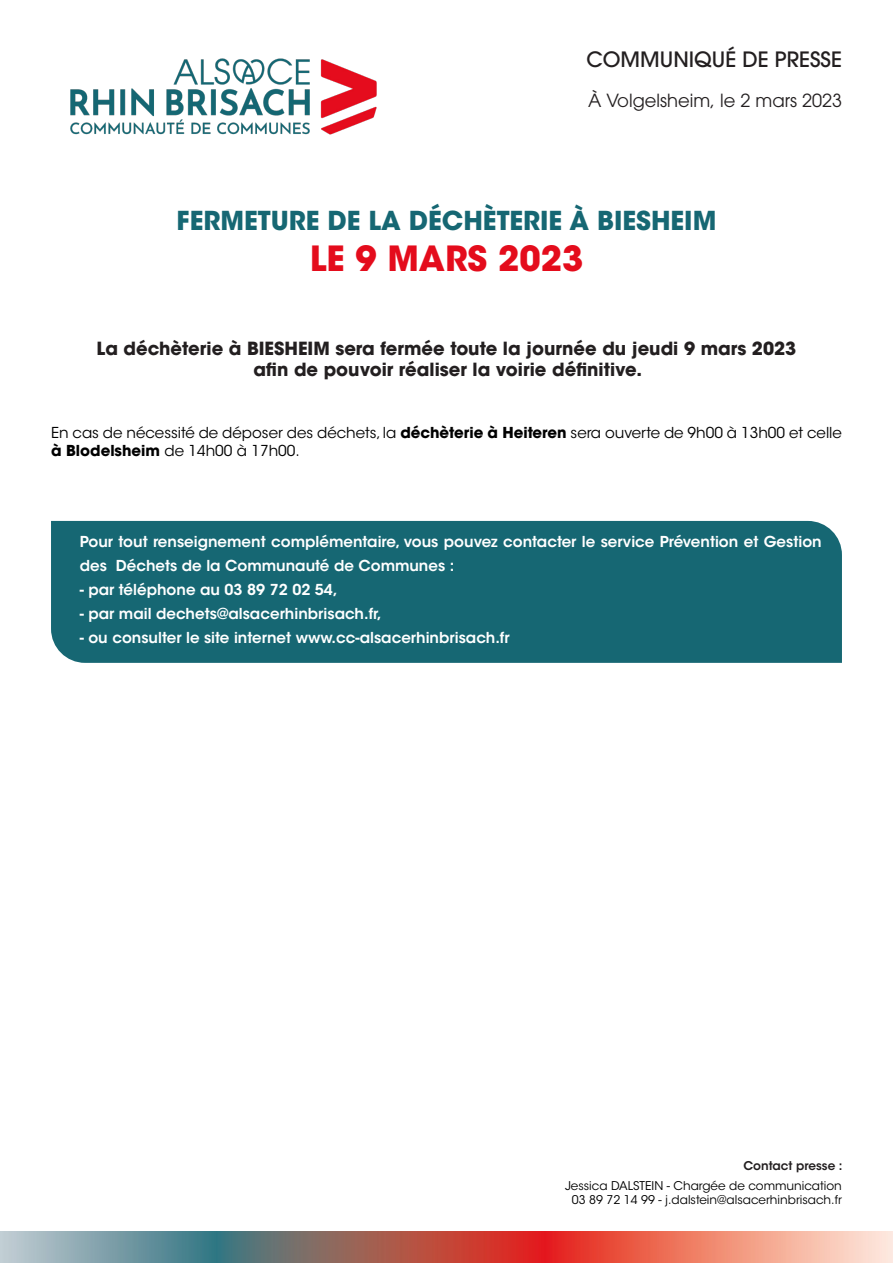
<style>
.page{position:relative;width:893px;height:1263px;background:#fff}
.page>*{position:absolute;margin:0;border:0;box-sizing:border-box;transform-origin:0 0}
.t1{font:700 34.5px "ITC Avant Garde Std";color:#e40c1c}
.t2{font:700 25.95px "ITC Avant Garde Std";color:#166773}
.t3{font:500 21px "ITC Avant Garde Std";color:#231f20}
.t4{font:700 18px "ITC Avant Garde Std";color:#231f20}
.t5{font:18px "ITC Avant Garde Pro";color:#231f20}
.t6{font:600 15px/24px "ITC Avant Garde Std";color:#fff}
.t7{font:15px/18px "ITC Avant Garde Std";color:#000}
.t8{font:12px "ITC Avant Garde Std";color:#000}
.t9{font:600 12px "ITC Avant Garde Std";color:#231f20}
.s1{font-weight:700}
</style>
<div class="page">
<img style="left:70px;top:58px;width:307px;height:77px">
<img style="left:0;top:1232px;width:893px;height:31px">
<div style="left:51px;top:521px;width:791px;height:142px;background:#166773"></div>
<p class="t3" style="left:586px;top:46px;width:257px">COMMUNIQUÉ DE PRESSE</p>
<p class="t5" style="left:588px;top:89px;width:255px">À Volgelsheim, le 2 mars 2023</p>
<p class="t2" style="left:177px;top:203px;width:541px">FERMETURE DE LA DÉCHÈTERIE À BIESHEIM</p>
<p class="t1" style="left:310px;top:236px;width:275px">LE 9 MARS 2023</p>
<p class="t4" style="left:97px;top:336px;width:701px">La déchèterie à BIESHEIM sera fermée toute la journée du jeudi 9 mars 2023</p>
<p class="t4" style="left:254px;top:358px;width:390px">afin de pouvoir réaliser la voirie définitive.</p>
<p class="t7" style="left:51px;top:424px;width:792px">En cas de nécessité de déposer des déchets, la <span class="s1">déchèterie à Heiteren</span> sera ouverte de 9h00 à 13h00 et celle <span class="s1">à Blodelsheim</span> de 14h00 à 17h00.</p>
<p class="t6" style="left:80px;top:530px;width:743px">Pour tout renseignement complémentaire, vous pouvez contacter le service Prévention et Gestion des Déchets de la Communauté de Communes :</p>
<p class="t6" style="left:80px;top:578px;width:259px">- par téléphone au 03 89 72 02 54,</p>
<p class="t6" style="left:80px;top:602px;width:304px">- par mail dechets@alsacerhinbrisach.fr,</p>
<p class="t6" style="left:80px;top:626px;width:431px">- ou consulter le site internet www.cc-alsacerhinbrisach.fr</p>
<p class="t9" style="left:743px;top:1158px;width:101px">Contact presse :</p>
<p class="t8" style="left:565px;top:1178px;width:278px">Jessica DALSTEIN - Chargée de communication</p>
<p class="t8" style="left:572px;top:1192px;width:271px">03 89 72 14 99 - j.dalstein@alsacerhinbrisach.fr</p>
</div>
